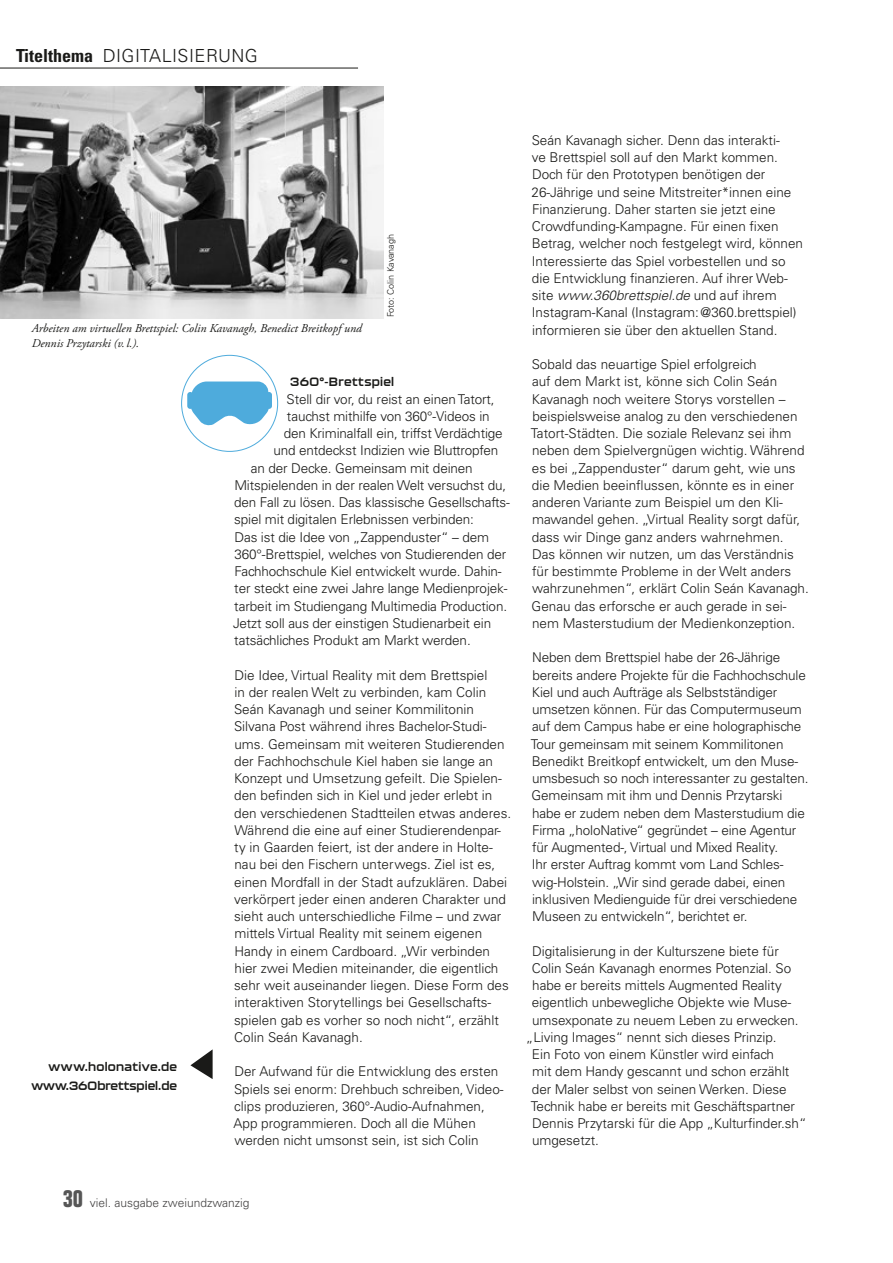
<style>
.page{position:relative;width:893px;height:1263px;background:#fff}
.page>*{position:absolute;margin:0;border:0;box-sizing:border-box;transform-origin:0 0}
.t1{font:300 18px "Univers LT Std";letter-spacing:.025em;color:#1a1a18}
._05_Inhalt_Fließtext{font:300 13.5px/17.2px "Univers LT Std";color:#1a1a18}
._03_Legende{font:italic 12px/15px "Adobe Garamond Pro";color:#1a1a18}
._07_Zitat_Adelle_Bas{font:700 12px "Kallisto";letter-spacing:.025em;color:#1a1a18}
.t2{font:300 12px "Univers LT Std";color:#444343}
._05_Inhalt_Fließtext-2{font:700 12px "Kallisto";color:#1a1a18}
._09_Fotonachweis{font:300 9px "Univers LT Pro 45";color:#1a1a18}
.s1{font-weight:700;font-stretch:condensed}
.s2{font-family:"Folio";font-weight:700;font-stretch:condensed;font-size:24px;color:#565656}
.s3{font-style:italic}
</style>
<div class="page">
<svg style="left:190px;top:1049px;width:23px;height:30px"></svg>
<svg style="left:191px;top:381px;width:78px;height:45px"></svg>
<div style="left:187px;top:392px;width:6px;height:17px;background:#4eabdc;border-radius:3px"></div>
<div style="left:266px;top:392px;width:6px;height:17px;background:#4eabdc;border-radius:3px"></div>
<img style="left:0;top:86px;width:383px;height:232px">
<hr style="left:0;top:68px;width:358px;height:1px;background:#1a1a18">
<h1 class="t1" style="left:16px;top:45px;width:243px"><span class="s1">Titelthema</span> DIGITALISIERUNG</h1>
<p class="_03_Legende" style="left:32px;top:321px;width:332px">Arbeiten am virtuellen Brettspiel: Colin Kavanagh, Benedict Breitkopf und<br>Dennis Przytarski (v. l.).</p>
<p class="_09_Fotonachweis" style="left:385px;top:317px;width:85px;rotate:-90deg">Foto: Colin Kavanagh</p>
<p class="_07_Zitat_Adelle_Bas" style="left:48px;top:1059px;width:130px">www.holonative.de</p>
<p class="_05_Inhalt_Fließtext-2" style="left:31px;top:1079px;width:147px">www.360brettspiel.de</p>
<p class="_07_Zitat_Adelle_Bas" style="left:290px;top:375px;width:106px">360°-Brettspiel</p>
<p class="_05_Inhalt_Fließtext" style="left:287px;top:390px;width:210px">Stell dir vor, du reist an einen Tatort,</p>
<p class="_05_Inhalt_Fließtext" style="left:287px;top:407px;width:204px">tauchst mithilfe von 360°-Videos in</p>
<p class="_05_Inhalt_Fließtext" style="left:284px;top:425px;width:221px">den Kriminalfall ein, triffst Verdächtige</p>
<p class="_05_Inhalt_Fließtext" style="left:273px;top:442px;width:226px">und entdeckst Indizien wie Bluttropfen</p>
<p class="_05_Inhalt_Fließtext" style="left:251px;top:459px;width:223px">an der Decke. Gemeinsam mit deinen</p>
<p class="_05_Inhalt_Fließtext" style="left:234px;top:476px;width:274px">Mitspielenden in der realen Welt versuchst du,</p>
<p class="_05_Inhalt_Fließtext" style="left:234px;top:494px;width:277px">den Fall zu lösen. Das klassische Gesellschafts-</p>
<p class="_05_Inhalt_Fließtext" style="left:234px;top:511px;width:241px">spiel mit digitalen Erlebnissen verbinden:</p>
<p class="_05_Inhalt_Fließtext" style="left:234px;top:528px;width:256px">Das ist die Idee von „Zappenduster“ – dem</p>
<p class="_05_Inhalt_Fließtext" style="left:234px;top:545px;width:273px">360°-Brettspiel, welches von Studierenden der</p>
<p class="_05_Inhalt_Fließtext" style="left:234px;top:563px;width:269px">Fachhochschule Kiel entwickelt wurde. Dahin-</p>
<p class="_05_Inhalt_Fließtext" style="left:234px;top:580px;width:275px">ter steckt eine zwei Jahre lange Medienprojek-</p>
<p class="_05_Inhalt_Fließtext" style="left:234px;top:597px;width:274px">tarbeit im Studiengang Multimedia Production.</p>
<p class="_05_Inhalt_Fließtext" style="left:233px;top:614px;width:260px">Jetzt soll aus der einstigen Studienarbeit ein</p>
<p class="_05_Inhalt_Fließtext" style="left:234px;top:632px;width:238px">tatsächliches Produkt am Markt werden.</p>
<p class="_05_Inhalt_Fließtext" style="left:234px;top:666px;width:279px">Die Idee, Virtual Reality mit dem Brettspiel<br>in der realen Welt zu verbinden, kam Colin Seán Kavanagh und seiner Kommilitonin Silvana Post während ihres Bachelor-Studi&shy;ums. Gemeinsam mit weiteren Studierenden der Fachhochschule Kiel haben sie lange an Konzept und Umsetzung gefeilt. Die Spielen&shy;den befinden sich in Kiel und jeder erlebt in den verschiedenen Stadtteilen etwas anderes.<br>Während die eine auf einer Studierendenpar&shy;ty in Gaarden feiert, ist der andere in Holte&shy;nau bei den Fischern unterwegs. Ziel ist es, einen Mordfall in der Stadt aufzuklären. Dabei verkörpert jeder einen anderen Charakter und sieht auch unterschiedliche Filme – und zwar mittels Virtual Reality mit seinem eigenen Handy in einem Cardboard. „Wir verbinden hier zwei Medien miteinander, die eigentlich sehr weit auseinander liegen. Diese Form des interaktiven Storytellings bei Gesellschafts&shy;spielen gab es vorher so noch nicht“, erzählt Colin Seán Kavanagh.</p>
<p class="_05_Inhalt_Fließtext" style="left:234px;top:1063px;width:272px">Der Aufwand für die Entwicklung des ersten Spiels sei enorm: Drehbuch schreiben, Video&shy;clips produzieren, 360°-Audio-Aufnahmen, App programmieren. Doch all die Mühen werden nicht umsonst sein, ist sich Colin</p>
<p class="t2" style="left:63px;top:1196px;width:188px"><span class="s2">30</span> viel. ausgabe zweiundzwanzig</p>
<p class="_05_Inhalt_Fließtext" style="left:532px;top:131px;width:273px">Seán Kavanagh sicher. Denn das interakti-<br>ve Brettspiel soll auf den Markt kommen.<br>Doch für den Prototypen benötigen der 26-Jährige und seine Mitstreiter*innen eine Finanzierung. Daher starten sie jetzt eine Crowdfunding-Kampagne. Für einen fixen Betrag, welcher noch festgelegt wird, können Interessierte das Spiel vorbestellen und so die Entwicklung finanzieren. Auf ihrer Web&shy;site <span class="s3">www.360brettspiel.de</span> und auf ihrem Instagram-Kanal (Instagram:@360.brettspiel) informieren sie über den aktuellen Stand.</p>
<p class="_05_Inhalt_Fließtext" style="left:531px;top:356px;width:280px">Sobald das neuartige Spiel erfolgreich<br>auf dem Markt ist, könne sich Colin Seán Kavanagh noch weitere Storys vorstellen – beispielsweise analog zu den verschiedenen Tatort-Städten. Die soziale Relevanz sei ihm neben dem Spielvergnügen wichtig. Während es bei „Zappenduster“ darum geht, wie uns die Medien beeinflussen, könnte es in einer anderen Variante zum Beispiel um den Kli&shy;mawandel gehen. „Virtual Reality sorgt dafür, dass wir Dinge ganz anders wahrnehmen.<br>Das können wir nutzen, um das Verständnis für bestimmte Probleme in der Welt anders wahrzunehmen“, erklärt Colin Seán Kavanagh.<br>Genau das erforsche er auch gerade in sei&shy;nem Masterstudium der Medienkonzeption.</p>
<p class="_05_Inhalt_Fließtext" style="left:531px;top:649px;width:279px">Neben dem Brettspiel habe der 26-Jährige bereits andere Projekte für die Fachhochschule Kiel und auch Aufträge als Selbstständiger umsetzen können. Für das Computermuseum auf dem Campus habe er eine holographische Tour gemeinsam mit seinem Kommilitonen Benedikt Breitkopf entwickelt, um den Muse&shy;umsbesuch so noch interessanter zu gestalten.<br>Gemeinsam mit ihm und Dennis Przytarski habe er zudem neben dem Masterstudium die Firma „holoNative“ gegründet – eine Agentur für Augmented-, Virtual und Mixed Reality.<br>Ihr erster Auftrag kommt vom Land Schles&shy;wig-Holstein. „Wir sind gerade dabei, einen inklusiven Medienguide für drei verschiedene Museen zu entwickeln“, berichtet er.</p>
<p class="_05_Inhalt_Fließtext" style="left:532px;top:942px;width:248px">Digitalisierung in der Kulturszene biete für</p>
<p class="_05_Inhalt_Fließtext" style="left:532px;top:959px;width:261px">Colin Seán Kavanagh enormes Potenzial. So</p>
<p class="_05_Inhalt_Fließtext" style="left:532px;top:977px;width:251px">habe er bereits mittels Augmented Reality</p>
<p class="_05_Inhalt_Fließtext" style="left:532px;top:994px;width:261px">eigentlich unbewegliche Objekte wie Muse-</p>
<p class="_05_Inhalt_Fließtext" style="left:532px;top:1011px;width:268px">umsexponate zu neuem Leben zu erwecken.</p>
<p class="_05_Inhalt_Fließtext" style="left:526px;top:1028px;width:252px">„Living Images“ nennt sich dieses Prinzip.</p>
<p class="_05_Inhalt_Fließtext" style="left:532px;top:1046px;width:244px">Ein Foto von einem Künstler wird einfach</p>
<p class="_05_Inhalt_Fließtext" style="left:532px;top:1063px;width:259px">mit dem Handy gescannt und schon erzählt</p>
<p class="_05_Inhalt_Fließtext" style="left:532px;top:1080px;width:256px">der Maler selbst von seinen Werken. Diese</p>
<p class="_05_Inhalt_Fließtext" style="left:531px;top:1097px;width:266px">Technik habe er bereits mit Geschäftspartner</p>
<p class="_05_Inhalt_Fließtext" style="left:532px;top:1115px;width:276px">Dennis Przytarski für die App „Kulturfinder.sh“</p>
<p class="_05_Inhalt_Fließtext" style="left:532px;top:1132px;width:68px">umgesetzt.</p>
</div>
